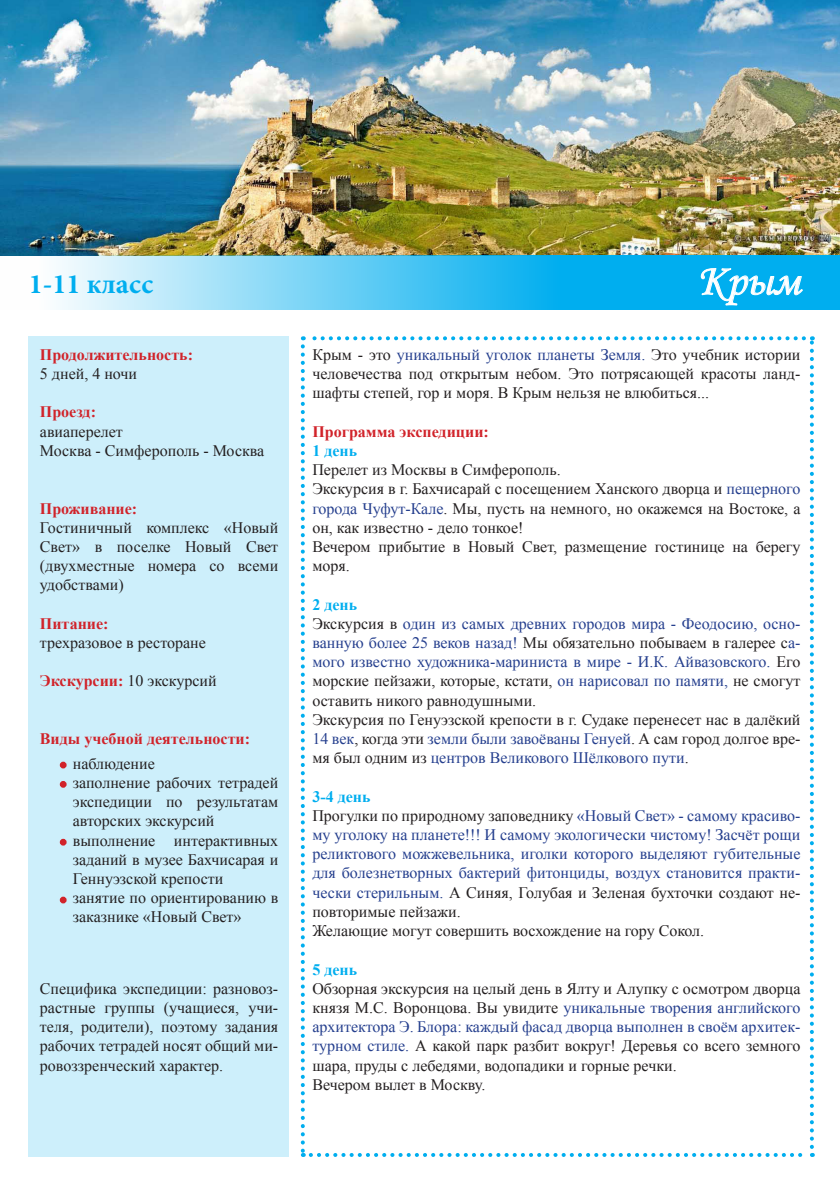
<style>
.page{position:relative;width:840px;height:1191px;background:#fff}
.page>*{position:absolute;margin:0;border:0;box-sizing:border-box;transform-origin:0 0}
.t1{font:44px "Monotype Corsiva";color:#fff}
.t2{font:700 28px "Minion Pro";letter-spacing:.01em;color:#00aeef}
.t3{font:16px/19.2px "Times New Roman";color:#231f20;text-align:justify}
.t4{font:16px/19.2px "Times New Roman";color:#253f8e;text-align:justify}
.t5{font:700 16px "Times New Roman";color:#d1232a}
.t6{font:700 16px "Times New Roman";color:#00aeef}
.s1{font-weight:700;color:#d1232a}
.s2{color:#253f8e}
.s3{color:#231f20}
</style>
<div class="page">
<img style="left:0;top:0;width:839px;height:255px">
<svg style="left:0;top:255px;width:839px;height:55px;background:#61ccf3"></svg>
<div style="left:28px;top:336px;width:261px;height:821px;background:#cdeffb"></div>
<div style="left:60px;top:781px;width:7px;height:6px;border:2px solid #d1232a;border-radius:50%"></div>
<div style="left:60px;top:761px;width:7px;height:7px;border:2px solid #d1232a;border-radius:50%"></div>
<div style="left:60px;top:838px;width:7px;height:7px;border:2px solid #d1232a;border-radius:50%"></div>
<div style="left:60px;top:896px;width:7px;height:7px;border:2px solid #d1232a;border-radius:50%"></div>
<svg style="left:300px;top:346px;width:4px;height:811px"></svg>
<svg style="left:310px;top:1153px;width:502px;height:4px"></svg>
<svg style="left:809px;top:336px;width:4px;height:811px"></svg>
<svg style="left:302px;top:336px;width:501px;height:4px"></svg>
<svg style="left:700px;top:268px;width:103px;height:38px;background:#2bbbf1"></svg>
<p class="t2" style="left:29px;top:264px;width:126px">1-11 класс</p>
<p class="t1" style="left:697px;top:254px;width:104px">Крым</p>
<p class="t5" style="left:40px;top:343px;width:154px">Продолжительность:</p>
<p class="t3" style="left:40px;top:364px;width:99px">5 дней, 4 ночи</p>
<p class="t5" style="left:40px;top:401px;width:58px">Проезд:</p>
<p class="t3" style="left:40px;top:421px;width:84px">авиаперелет</p>
<p class="t3" style="left:40px;top:441px;width:226px">Москва - Симферополь - Москва</p>
<p class="t5" style="left:40px;top:497px;width:99px">Проживание:</p>
<p class="t3" style="left:40px;top:517px;width:240px">Гостиничный комплекс «Новый Свет» в поселке Новый Свет (двухместные номера со всеми удобствами)</p>
<p class="t5" style="left:40px;top:612px;width:70px">Питание:</p>
<p class="t3" style="left:40px;top:633px;width:167px">трехразовое в ресторане</p>
<p class="t3" style="left:40px;top:671px;width:178px"><span class="s1">Экскурсии:</span> 10 экскурсий</p>
<p class="t5" style="left:40px;top:727px;width:212px">Виды учебной деятельности:</p>
<p class="t3" style="left:73px;top:753px;width:84px">наблюдение</p>
<p class="t3" style="left:73px;top:773px;width:207px">заполнение рабочих тетрадей экспедиции по результатам авторских экскурсий</p>
<p class="t3" style="left:73px;top:830px;width:207px">выполнение интерактивных заданий в музее Бахчисарая и Геннуэзской крепости</p>
<p class="t3" style="left:73px;top:888px;width:207px">занятие по ориентированию в заказнике «Новый Свет»</p>
<p class="t3" style="left:40px;top:978px;width:240px">Специфика экспедиции: разновоз&shy;растные группы (учащиеся, учи&shy;теля, родители), поэтому задания рабочих тетрадей носят общий ми&shy;ровоззренческий характер.</p>
<p class="t3" style="left:312px;top:345px;width:489px">Крым - это <span class="s2">уникальный уголок планеты Земля.</span> Это учебник истории человечества под открытым небом. Это потрясающей красоты ланд&shy;шафты степей, гор и моря. В Крым нельзя не влюбиться...</p>
<p class="t5" style="left:312px;top:420px;width:178px">Программа экспедиции:</p>
<p class="t6" style="left:312px;top:439px;width:46px">1 день</p>
<p class="t3" style="left:312px;top:460px;width:250px">Перелет из Москвы в Симферополь.</p>
<p class="t3" style="left:312px;top:479px;width:489px">Экскурсия в г. Бахчисарай с посещением Ханского дворца и <span class="s2">пещерного города Чуфут-Кале</span>. Мы, пусть на немного, но окажемся на Востоке, а он, как известно - дело тонкое!</p>
<p class="t3" style="left:312px;top:537px;width:489px">Вечером прибытие в Новый Свет, размещение гостинице на берегу моря.</p>
<p class="t6" style="left:312px;top:593px;width:46px">2 день</p>
<p class="t4" style="left:312px;top:613px;width:489px"><span class="s3">Экскурсия в</span> один из самых древних городов мира - Феодосию, осно&shy;ванную более 25 веков назад! <span class="s3">Мы обязательно побываем в галерее с</span>а&shy;мого известно художника-мариниста в мире - И.К. Айвазовского. <span class="s3">Его морские пейзажи, которые, кстати,</span> он нарисовал по памяти, <span class="s3">не смогут оставить никого равнодушными.</span></p>
<p class="t3" style="left:312px;top:709px;width:489px">Экскурсия по Генуэзской крепости в г. Судаке перенесет нас в далёкий <span class="s2">14 век</span>, когда эти <span class="s2">земли были завоёваны Генуей</span>. А сам город долгое вре&shy;мя был одним из <span class="s2">центров Великового Шёлкового пути</span>.</p>
<p class="t6" style="left:312px;top:785px;width:60px">3-4 день</p>
<p class="t4" style="left:312px;top:805px;width:489px"><span class="s3">Прогулки по природному заповеднику</span> «Новый Свет» - самому красиво&shy;му уголоку на планете!!! И самому экологически чистому! Засчёт рощи реликтового можжевельника, иголки которого выделяют губительные для болезнетворных бактерий фитонциды, воздух становится практи&shy;чески стерильным. <span class="s3">А Синяя, Голубая и Зеленая бухточки создают не&shy;повторимые пейзажи.</span></p>
<p class="t3" style="left:312px;top:921px;width:393px">Желающие могут совершить восхождение на гору Сокол.</p>
<p class="t6" style="left:312px;top:958px;width:46px">5 день</p>
<p class="t3" style="left:312px;top:978px;width:489px">Обзорная экскурсия на целый день в Ялту и Алупку с осмотром дворца князя М.С. Воронцова. Вы увидите <span class="s2">уникальные творения английского архитектора Э. Блора: каждый фасад дворца выполнен в своём архитек&shy;турном стиле.</span> А какой парк разбит вокруг! Деревья со всего земного шара, пруды с лебедями, водопадики и горные речки.</p>
<p class="t3" style="left:312px;top:1074px;width:174px">Вечером вылет в Москву.</p>
</div>
